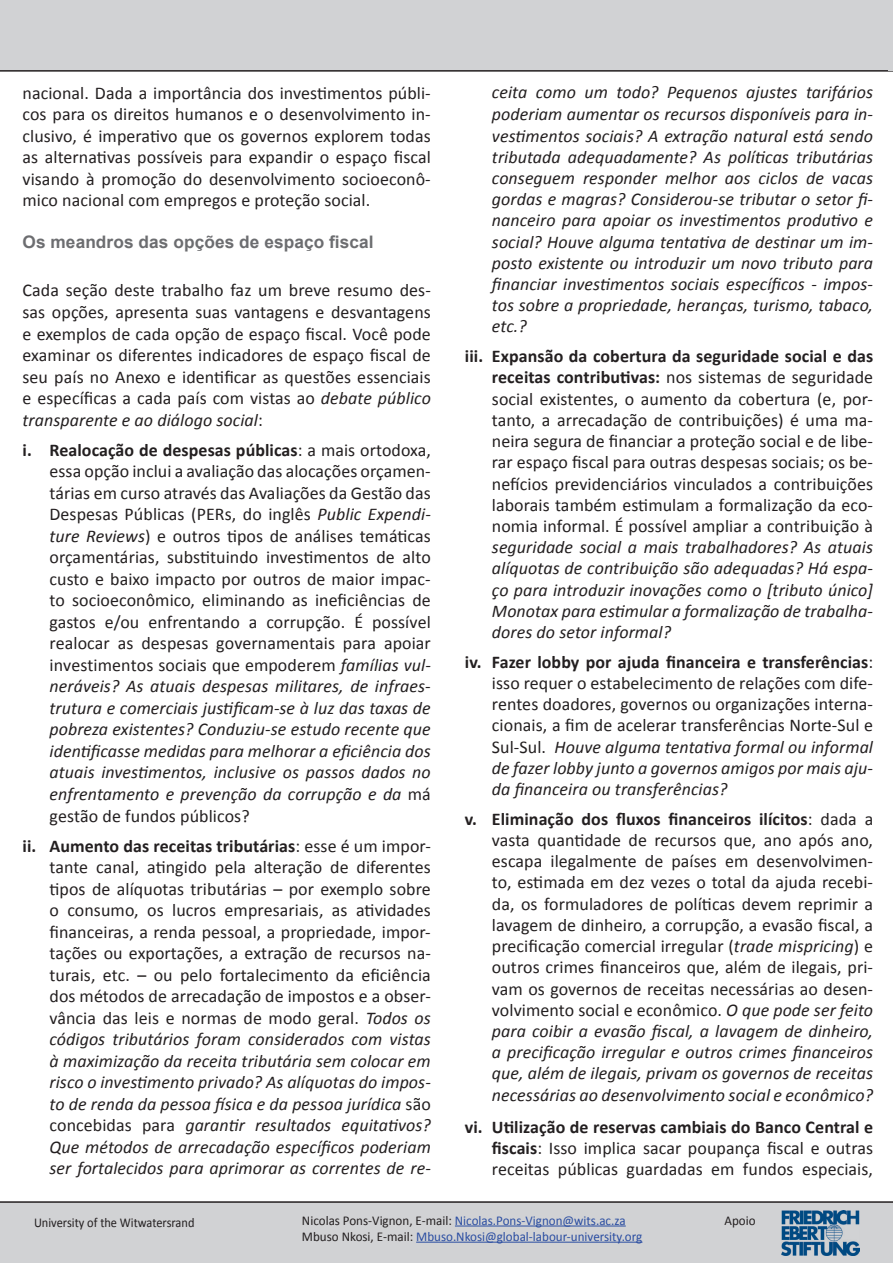
<style>
.page{position:relative;width:893px;height:1263px;background:#fff}
.page>*{position:absolute;margin:0;border:0;box-sizing:border-box;transform-origin:0 0}
.t1{font:18px/21.5px "Calibri";letter-spacing:.005em;color:#231f20;text-align:justify}
.t2{font:italic 18px/21.3px "Calibri";letter-spacing:.005em;color:#231f20;text-align:justify}
.t3{font:700 17.25px "Arial";letter-spacing:.005em;color:#6c6d70}
.t4{font:13.5px "Calibri";color:#2a4da1}
.t5{font:13.5px "Calibri";color:#231f20;scale:.92 1}
.t6{font:13.5px "Calibri";color:#231f20}
.s1{font-weight:700}
.s2{font-style:italic}
.s3{color:#231f20}
</style>
<div class="page">
<div style="left:0;top:0;width:892px;height:72px;background:#d1d2d4"></div>
<hr style="left:889px;top:0;width:4px;height:70px;background:#d1d2d4">
<div style="left:0;top:1201px;width:893px;height:62px;background:#d1d2d4"></div>
<img style="left:781px;top:1210px;width:78px;height:45px">
<hr style="left:455px;top:1225px;width:171px;height:1px;background:#2a4da1">
<hr style="left:416px;top:1242px;width:226px;height:1px;background:#2a4da1">
<p class="t2" style="left:492px;top:81px;width:383px">ceita como um todo? Pequenos ajustes tarifários poderiam aumentar os recursos disponíveis para in&shy;vestimentos sociais? A extração natural está sendo tributada adequadamente? As políticas tributárias conseguem responder melhor aos ciclos de vacas gordas e magras? Considerou-se tributar o setor fi&shy;nanceiro para apoiar os investimentos produtivo e social? Houve alguma tentativa de destinar um im&shy;posto existente ou introduzir um novo tributo para financiar investimentos sociais específicos - impos&shy;tos sobre a propriedade, heranças, turismo, tabaco, etc.?</p>
<p class="t1" style="left:492px;top:346px;width:383px;text-indent:-27px"><span class="s1">iii. Expansão da cobertura da seguridade social e das receitas contributivas:</span> nos sistemas de seguridade social existentes, o aumento da cobertura (e, por&shy;tanto, a arrecadação de contribuições) é uma ma&shy;neira segura de financiar a proteção social e de libe&shy;rar espaço fiscal para outras despesas sociais; os be&shy;nefícios previdenciários vinculados a contribuições laborais também estimulam a formalização da eco&shy;nomia informal. É possível ampliar a contribuição à</p>
<p class="t2" style="left:492px;top:536px;width:383px">seguridade social a mais trabalhadores? As atuais alíquotas de contribuição são adequadas? Há espa&shy;ço para introduzir inovações como o [tributo único] Monotax para estimular a formalização de trabalha&shy;dores do setor informal?</p>
<p class="t1" style="left:492px;top:651px;width:383px;text-indent:-27px"><span class="s1">iv. Fazer lobby por ajuda financeira e transferências</span>: isso requer o estabelecimento de relações com dife&shy;rentes doadores, governos ou organizações interna&shy;cionais, a fim de acelerar transferências Norte-Sul e Sul-Sul. <span class="s2">Houve alguma tentativa formal ou informal de fazer lobby junto a governos amigos por mais aju&shy;da financeira ou transferências?</span></p>
<p class="t1" style="left:492px;top:808px;width:383px;text-indent:-27px"><span class="s1">v. Eliminação dos fluxos financeiros ilícitos</span>: dada a vasta quantidade de recursos que, ano após ano, escapa ilegalmente de países em desenvolvimen&shy;to, estimada em dez vezes o total da ajuda recebi&shy;da, os formuladores de políticas devem reprimir a lavagem de dinheiro, a corrupção, a evasão fiscal, a precificação comercial irregular (<span class="s2">trade mispricing</span>) e outros crimes financeiros que, além de ilegais, pri&shy;vam os governos de receitas necessárias ao desen&shy;volvimento social e econômico. <span class="s2">O que pode ser feito para coibir a evasão fiscal, a lavagem de dinheiro, a precificação irregular e outros crimes financeiros que, além de ilegais, privam os governos de receitas necessárias ao desenvolvimento social e econômico?</span></p>
<p class="t1" style="left:492px;top:1116px;width:383px;text-indent:-27px"><span class="s1">vi. Utilização de reservas cambiais do Banco Central e fiscais</span>: Isso implica sacar poupança fiscal e outras receitas públicas guardadas em fundos especiais,</p>
<p class="t4" style="left:302px;top:1211px;width:325px"><span class="s3">Nicolas Pons-Vignon, E-mail:</span> Nicolas.Pons-Vignon@wits.ac.za</p>
<p class="t6" style="left:724px;top:1212px;width:33px">Apoio</p>
<p class="t4" style="left:302px;top:1227px;width:342px"><span class="s3">Mbuso Nkosi, E-mail:</span> Mbuso.Nkosi@global-labour-university.org</p>
<p class="t1" style="left:22px;top:82px;width:410px">nacional. Dada a importância dos investimentos públi&shy;cos para os direitos humanos e o desenvolvimento in&shy;clusivo, é imperativo que os governos explorem todas as alternativas possíveis para expandir o espaço fiscal visando à promoção do desenvolvimento socioeconô&shy;mico nacional com empregos e proteção social.</p>
<p class="t3" style="left:22px;top:230px;width:353px">Os meandros das opções de espaço fiscal</p>
<p class="t1" style="left:22px;top:280px;width:410px">Cada seção deste trabalho faz um breve resumo des&shy;sas opções, apresenta suas vantagens e desvantagens e exemplos de cada opção de espaço fiscal. Você pode examinar os diferentes indicadores de espaço fiscal de seu país no Anexo e identificar as questões essenciais e específicas a cada país com vistas ao <span class="s2">debate público transparente e ao diálogo social</span>:</p>
<p class="t1" style="left:50px;top:439px;width:383px;text-indent:-27px"><span class="s1">i. Realocação de despesas públicas</span>: a mais ortodoxa, essa opção inclui a avaliação das alocações orçamen&shy;tárias em curso através das Avaliações da Gestão das Despesas Públicas (PERs, do inglês <span class="s2">Public Expendi&shy;ture Reviews</span>) e outros tipos de análises temáticas orçamentárias, substituindo investimentos de alto custo e baixo impacto por outros de maior impac&shy;to socioeconômico, eliminando as ineficiências de gastos e/ou enfrentando a corrupção. É possível realocar as despesas governamentais para apoiar investimentos sociais que empoderem <span class="s2">famílias vul&shy;neráveis? As atuais despesas militares, de infraes&shy;trutura e comerciais justificam-se à luz das taxas de pobreza existentes? Conduziu-se estudo recente que identificasse medidas para melhorar a eficiência dos atuais investimentos, inclusive os passos dados no enfrentamento e prevenção da corrupção e da</span> má gestão de fundos públicos?</p>
<p class="t1" style="left:50px;top:835px;width:383px;text-indent:-27px"><span class="s1">ii. Aumento das receitas tributárias</span>: esse é um impor&shy;tante canal, atingido pela alteração de diferentes tipos de alíquotas tributárias – por exemplo sobre o consumo, os lucros empresariais, as atividades financeiras, a renda pessoal, a propriedade, impor&shy;tações ou exportações, a extração de recursos na&shy;turais, etc. – ou pelo fortalecimento da eficiência dos métodos de arrecadação de impostos e a obser&shy;vância das leis e normas de modo geral. <span class="s2">Todos os códigos tributários foram considerados com vistas à maximização da receita tributária sem colocar em risco o investimento privado? As alíquotas do impos&shy;to de renda da pessoa física e da pessoa jurídica</span> são concebidas para <span class="s2">garantir resultados equitativos?<br>Que métodos de arrecadação específicos poderiam ser fortalecidos para aprimorar as correntes de re-</span></p>
<p class="t5" style="left:34px;top:1214px;width:176px">University of the Witwatersrand</p>
</div>
